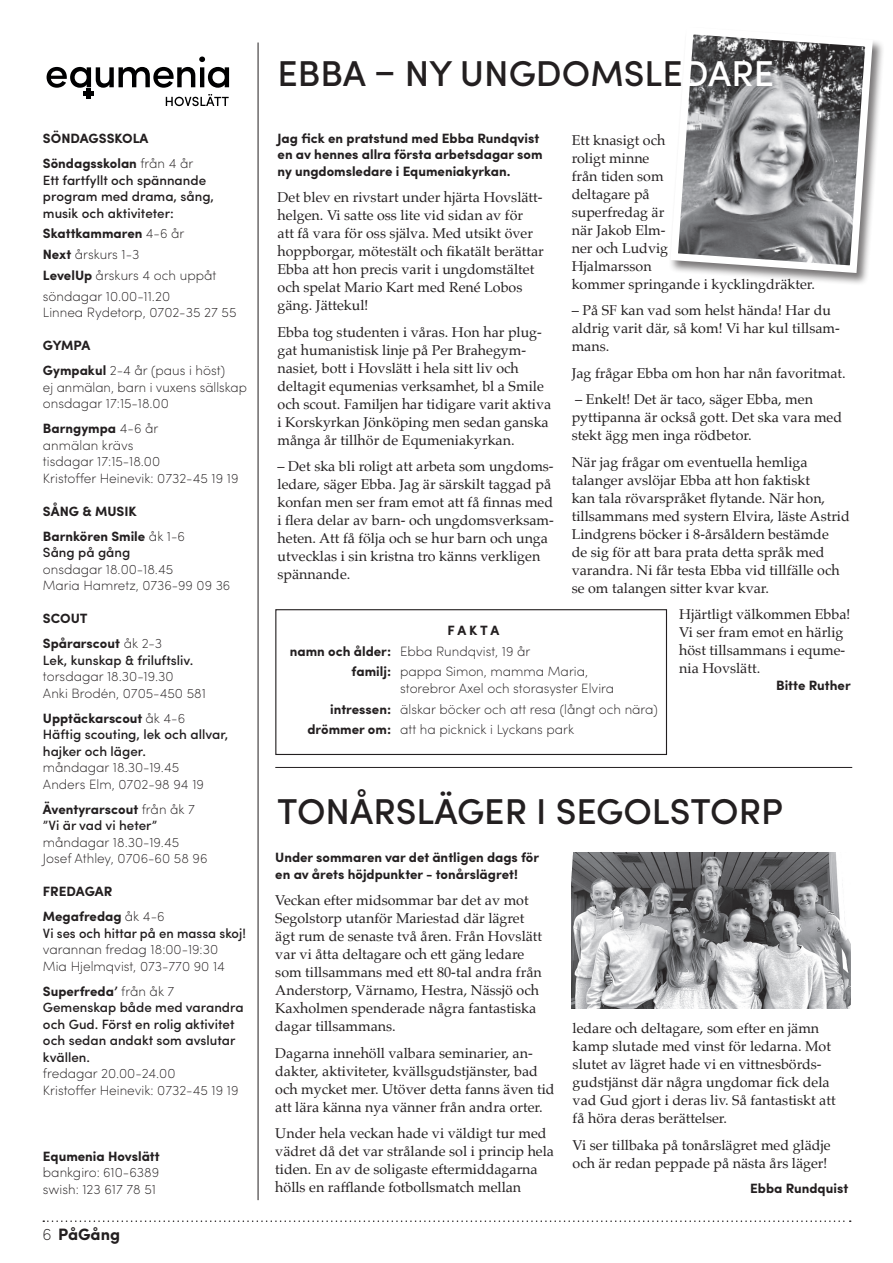
<style>
.page{position:relative;width:893px;height:1263px;background:#fff}
.page>*{position:absolute;margin:0;border:0;box-sizing:border-box;transform-origin:0 0}
.t1{font:500 36px "Sofia Pro";color:#231f20}
.t2{font:700 16.5px "Sofia Pro";color:#231f20}
.t3{font:14.25px/18px "Palatino";color:#231f20}
._9_pt_Brödtext{font:200 13.5px/16.5px "Sofia Pro";color:#231f20}
._9_pt_Brödtext-2{font:700 13.5px/16.5px "Sofia Pro";color:#231f20}
._9_pt_Brödtext-3{font:500 13.5px/16.5px "Sofia Pro";color:#231f20}
.s1{font-weight:200}
.s2{font-weight:700}
.s3{color:#fff}
</style>
<div class="page">
<svg style="left:43px;top:1220px;width:808px;height:2px"></svg>
<div style="left:668px;top:26px;width:216px;height:260px;background:#231f20;opacity:.6"></div>
<svg style="left:668px;top:26px;width:209px;height:251px"></svg>
<svg style="left:47px;top:57px;width:182px;height:31px"></svg>
<hr style="left:84px;top:92px;width:10px;height:4px;background:#000001">
<hr style="left:87px;top:89px;width:4px;height:10px;background:#000001">
<svg style="left:166px;top:94px;width:63px;height:12px"></svg>
<hr style="left:258px;top:43px;width:1px;height:1157px;background:#231f20">
<div style="left:275px;top:609px;width:392px;height:146px;border:1px solid #231f20"></div>
<hr style="left:275px;top:767px;width:577px;height:1px;background:#231f20">
<img style="left:572px;top:852px;width:278px;height:156px">
<p class="_9_pt_Brödtext-2" style="left:43px;top:129px;width:107px">SÖNDAGSSKOLA</p>
<p class="_9_pt_Brödtext-2" style="left:43px;top:154px;width:152px">Söndagsskolan <span class="s1">från 4 år</span></p>
<p class="_9_pt_Brödtext-3" style="left:43px;top:171px;width:165px">Ett fartfyllt och spännande</p>
<p class="_9_pt_Brödtext-3" style="left:43px;top:187px;width:173px">program med drama, sång,</p>
<p class="_9_pt_Brödtext-3" style="left:43px;top:204px;width:132px">musik och aktiviteter:</p>
<p class="_9_pt_Brödtext-2" style="left:43px;top:224px;width:143px">Skattkammaren <span class="s1">4-6 år</span></p>
<p class="_9_pt_Brödtext" style="left:43px;top:245px;width:98px"><span class="s2">Next</span> årskurs 1-3</p>
<p class="_9_pt_Brödtext" style="left:43px;top:266px;width:175px"><span class="s2">LevelUp</span> årskurs 4 och uppåt</p>
<p class="_9_pt_Brödtext" style="left:43px;top:287px;width:129px">söndagar 10.00-11.20</p>
<p class="_9_pt_Brödtext" style="left:43px;top:303px;width:195px">Linnea Rydetorp, 0702-35 27 55</p>
<p class="_9_pt_Brödtext-2" style="left:43px;top:336px;width:49px">GYMPA</p>
<p class="_9_pt_Brödtext" style="left:43px;top:361px;width:205px"><span class="s2">Gympakul</span> 2-4 år (paus i höst)<br>ej anmälan, barn i vuxens sällskap</p>
<p class="_9_pt_Brödtext" style="left:43px;top:394px;width:127px">onsdagar 17:15-18.00</p>
<p class="_9_pt_Brödtext" style="left:43px;top:419px;width:117px"><span class="s2">Barngympa</span> 4-6 år anmälan krävs</p>
<p class="_9_pt_Brödtext" style="left:43px;top:452px;width:119px">tisdagar 17:15-18.00</p>
<p class="_9_pt_Brödtext" style="left:43px;top:469px;width:197px">Kristoffer Heinevik: 0732-45 19 19</p>
<p class="_9_pt_Brödtext-2" style="left:43px;top:502px;width:95px">SÅNG &amp; MUSIK</p>
<p class="_9_pt_Brödtext-2" style="left:43px;top:527px;width:144px">Barnkören Smile <span class="s1">åk 1-6</span></p>
<p class="_9_pt_Brödtext-3" style="left:43px;top:543px;width:89px">Sång på gång</p>
<p class="_9_pt_Brödtext" style="left:43px;top:560px;width:132px">onsdagar 18.00-18.45</p>
<p class="_9_pt_Brödtext" style="left:43px;top:576px;width:189px">Maria Hamretz, 0736-99 09 36</p>
<p class="_9_pt_Brödtext-2" style="left:43px;top:609px;width:46px">SCOUT</p>
<p class="_9_pt_Brödtext-2" style="left:43px;top:634px;width:121px">Spårarscout <span class="s1">åk 2-3</span></p>
<p class="_9_pt_Brödtext-3" style="left:43px;top:651px;width:152px">Lek, kunskap &amp; friluftsliv.</p>
<p class="_9_pt_Brödtext" style="left:43px;top:667px;width:132px">torsdagar 18.30-19.30</p>
<p class="_9_pt_Brödtext" style="left:43px;top:684px;width:165px">Anki Brodén, 0705-450 581</p>
<p class="_9_pt_Brödtext-2" style="left:43px;top:709px;width:144px">Upptäckarscout <span class="s1">åk 4-6</span></p>
<p class="_9_pt_Brödtext-3" style="left:43px;top:725px;width:187px">Häftig scouting, lek och allvar, hajker och läger.</p>
<p class="_9_pt_Brödtext" style="left:43px;top:758px;width:138px">måndagar 18.30-19.45</p>
<p class="_9_pt_Brödtext" style="left:43px;top:775px;width:163px">Anders Elm, 0702-98 94 19</p>
<p class="_9_pt_Brödtext-2" style="left:43px;top:800px;width:154px">Äventyrarscout <span class="s1">från åk 7</span></p>
<p class="_9_pt_Brödtext-3" style="left:43px;top:816px;width:116px">”Vi är vad vi heter”</p>
<p class="_9_pt_Brödtext" style="left:43px;top:833px;width:138px">måndagar 18.30-19.45</p>
<p class="_9_pt_Brödtext" style="left:43px;top:849px;width:166px">Josef Athley, 0706-60 58 96</p>
<p class="_9_pt_Brödtext-2" style="left:43px;top:882px;width:71px">FREDAGAR</p>
<p class="_9_pt_Brödtext-2" style="left:43px;top:907px;width:123px">Megafredag <span class="s1">åk 4-6</span></p>
<p class="_9_pt_Brödtext-3" style="left:43px;top:924px;width:204px">Vi ses och hittar på en massa skoj!</p>
<p class="_9_pt_Brödtext" style="left:43px;top:940px;width:177px">varannan fredag 18:00-19:30</p>
<p class="_9_pt_Brödtext" style="left:43px;top:957px;width:184px">Mia Hjelmqvist, 073-770 90 14</p>
<p class="_9_pt_Brödtext-2" style="left:43px;top:982px;width:133px">Superfreda’ <span class="s1">från åk 7</span></p>
<p class="_9_pt_Brödtext-3" style="left:43px;top:998px;width:202px">Gemenskap både med varandra och Gud. Först en rolig aktivitet och sedan andakt som avslutar kvällen.</p>
<p class="_9_pt_Brödtext" style="left:43px;top:1064px;width:134px">fredagar 20.00-24.00</p>
<p class="_9_pt_Brödtext" style="left:43px;top:1081px;width:197px">Kristoffer Heinevik: 0732-45 19 19</p>
<p class="_9_pt_Brödtext-2" style="left:43px;top:1147px;width:118px">Equmenia Hovslätt</p>
<p class="_9_pt_Brödtext" style="left:43px;top:1163px;width:118px">bankgiro: 610-6389</p>
<p class="_9_pt_Brödtext" style="left:43px;top:1180px;width:115px">swish: 123 617 78 51</p>
<p class="t2" style="left:43px;top:1222px;width:79px"><span class="s1">6</span> PåGång</p>
<p class="t1" style="left:277px;top:47px;width:498px">EBBA – NY UNGDOMSLE<span class="s3">DARE</span></p>
<p class="_9_pt_Brödtext-2" style="left:278px;top:129px;width:266px">Jag fick en pratstund med Ebba Rundqvist en av hennes allra första arbetsdagar som ny ungdomsledare i Equmeniakyrkan.</p>
<p class="t3" style="left:278px;top:188px;width:268px">Det blev en rivstart under hjärta Hovslätt&shy;helgen. Vi satte oss lite vid sidan av för<br>att få vara för oss själva. Med utsikt över hoppborgar, mötestält och fikatält berättar Ebba att hon precis varit i ungdomstältet och spelat Mario Kart med René Lobos gäng. Jättekul!</p>
<p class="t3" style="left:278px;top:323px;width:275px">Ebba tog studenten i våras. Hon har plug&shy;gat humanistisk linje på Per Brahegym&shy;nasiet, bott i Hovslätt i hela sitt liv och deltagit equmenias verksamhet, bl a Smile och scout. Familjen har tidigare varit aktiva i Korskyrkan Jönköping men sedan ganska många år tillhör de Equmeniakyrkan.</p>
<p class="t3" style="left:278px;top:457px;width:278px">– Det ska bli roligt att arbeta som ungdoms&shy;ledare, säger Ebba. Jag är särskilt taggad på konfan men ser fram emot att få finnas med i flera delar av barn- och ungdomsverksam&shy;heten. Att få följa och se hur barn och unga utvecklas i sin kristna tro känns verkligen spännande.</p>
<p class="t3" style="left:572px;top:131px;width:245px">Ett knasigt och<br>roligt minne<br>från tiden som<br>deltagare på<br>superfredag är<br>när Jakob Elm-<br>ner och Ludvig<br>Hjalmarsson<br>kommer springande i kycklingdräkter.</p>
<p class="t3" style="left:572px;top:301px;width:270px">– På SF kan vad som helst hända! Har du aldrig varit där, så kom! Vi har kul tillsam&shy;mans.</p>
<p class="t3" style="left:572px;top:364px;width:276px">Jag frågar Ebba om hon har nån favoritmat.</p>
<p class="t3" style="left:572px;top:390px;width:272px">– Enkelt! Det är taco, säger Ebba, men pyttipanna är också gott. Det ska vara med stekt ägg men inga rödbetor.</p>
<p class="t3" style="left:572px;top:453px;width:280px">När jag frågar om eventuella hemliga talanger avslöjar Ebba att hon faktiskt<br>kan tala rövarspråket flytande. När hon, tillsammans med systern Elvira, läste Astrid Lindgrens böcker i 8-årsåldern bestämde<br>de sig för att bara prata detta språk med varandra. Ni får testa Ebba vid tillfälle och se om talangen sitter kvar kvar.</p>
<p class="t3" style="left:679px;top:605px;width:173px">Hjärtligt välkommen Ebba!<br>Vi ser fram emot en härlig höst tillsammans i equme&shy;nia Hovslätt.</p>
<p class="_9_pt_Brödtext-2" style="left:776px;top:676px;width:76px">Bitte Ruther</p>
<p class="_9_pt_Brödtext-2" style="left:448px;top:621px;width:53px">F A K T A</p>
<p class="_9_pt_Brödtext" style="left:290px;top:642px;width:242px"><span class="s2">namn och ålder:</span> Ebba Rundqvist, 19 år</p>
<p class="_9_pt_Brödtext" style="left:352px;top:663px;width:238px"><span class="s2">familj:</span> pappa Simon, mamma Maria,</p>
<p class="_9_pt_Brödtext" style="left:400px;top:679px;width:216px">storebror Axel och storasyster Elvira</p>
<p class="_9_pt_Brödtext" style="left:330px;top:700px;width:329px"><span class="s2">intressen:</span> älskar böcker och att resa (långt och nära)</p>
<p class="_9_pt_Brödtext" style="left:308px;top:721px;width:268px"><span class="s2">drömmer om:</span> att ha picknick i Lyckans park</p>
<p class="t1" style="left:277px;top:784px;width:507px">TONÅRSLÄGER I SEGOLSTORP</p>
<p class="_9_pt_Brödtext-2" style="left:275px;top:848px;width:265px">Under sommaren var det äntligen dags för en av årets höjdpunkter - tonårslägret!</p>
<p class="t3" style="left:275px;top:891px;width:268px">Veckan efter midsommar bar det av mot Segolstorp utanför Mariestad där lägret ägt rum de senaste två åren. Från Hovslätt var vi åtta deltagare och ett gäng ledare som tillsammans med ett 80-tal andra från Anderstorp, Värnamo, Hestra, Nässjö och Kaxholmen spenderade några fantastiska dagar tillsammans.</p>
<p class="t3" style="left:275px;top:1044px;width:281px">Dagarna innehöll valbara seminarier, an&shy;dakter, aktiviteter, kvällsgudstjänster, bad och mycket mer. Utöver detta fanns även tid att lära känna nya vänner från andra orter.</p>
<p class="t3" style="left:275px;top:1124px;width:280px">Under hela veckan hade vi väldigt tur med vädret då det var strålande sol i princip hela tiden. En av de soligaste eftermiddagarna hölls en rafflande fotbollsmatch mellan</p>
<p class="t3" style="left:573px;top:1019px;width:265px">ledare och deltagare, som efter en jämn kamp slutade med vinst för ledarna. Mot slutet av lägret hade vi en vittnesbörds&shy;gudstjänst där några ungdomar fick dela vad Gud gjort i deras liv. Så fantastiskt att få höra deras berättelser.</p>
<p class="t3" style="left:573px;top:1136px;width:260px">Vi ser tillbaka på tonårslägret med glädje och är redan peppade på nästa års läger!</p>
<p class="_9_pt_Brödtext-2" style="left:750px;top:1179px;width:100px">Ebba Rundquist</p>
</div>
